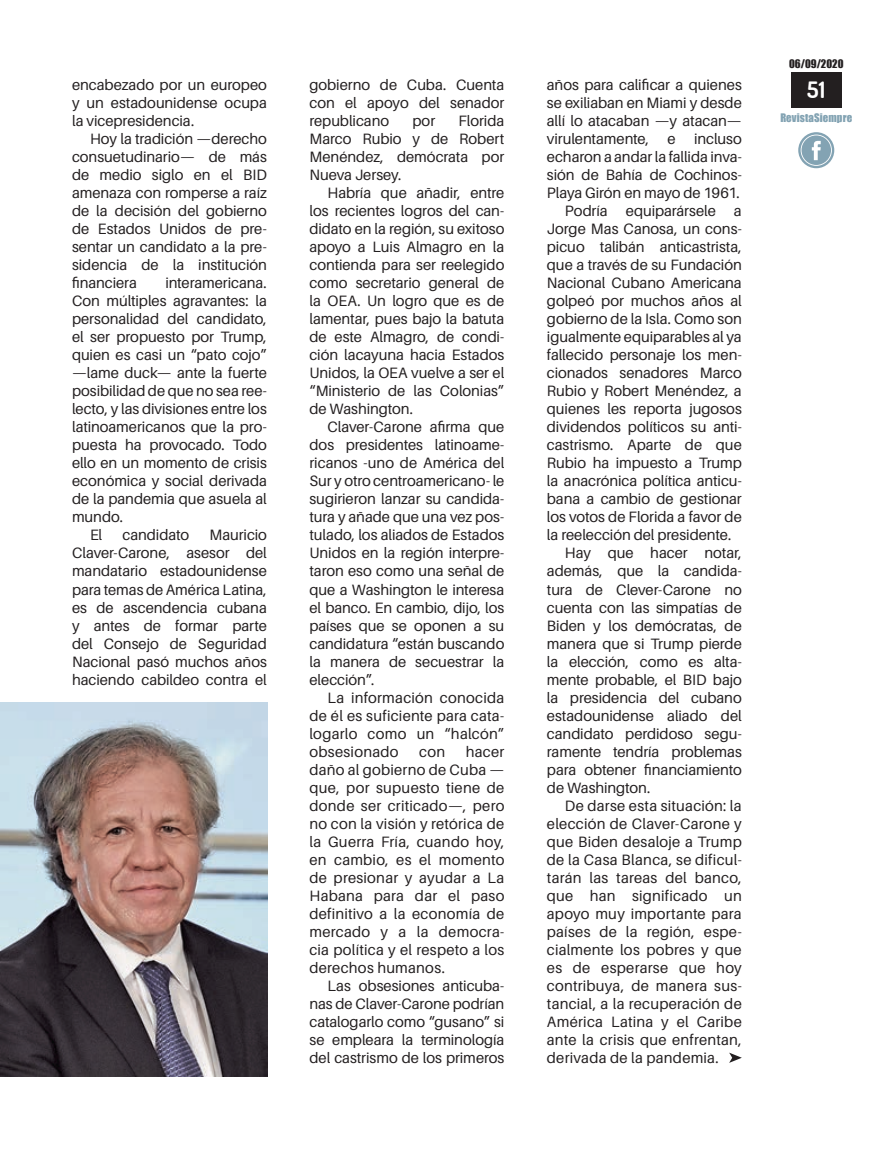
<style>
.page{position:relative;width:893px;height:1149px;background:#fff}
.page>*{position:absolute;margin:0;border:0;box-sizing:border-box;transform-origin:0 0}
.t1{font:700 22.5px "Dosis";color:#fff}
.t2{font:15px/18px "Aileron";color:#231f20;text-align:justify}
.t3{font:15px "Aileron";letter-spacing:.02em;color:#231f20}
.t4{font:10.8px "Impact";letter-spacing:.01em;color:#83a3b3}
.t5{font:10.8px "Impact";color:#231f20}
</style>
<div class="page">
<div style="left:791px;top:72px;width:51px;height:36px;background:#231f20"></div>
<div style="left:798px;top:132px;width:36px;height:36px;border:2px solid #83a3b3;border-radius:50%"></div>
<div style="left:801px;top:135px;width:30px;height:30px;background:#83a3b3;border-radius:50%"></div>
<svg style="left:812px;top:141px;width:9px;height:19px"></svg>
<svg style="left:729px;top:1052px;width:13px;height:10px"></svg>
<img style="left:0;top:702px;width:267px;height:374px">
<p class="t2" style="left:72px;top:76px;width:196px">encabezado por un europeo y un estadounidense ocupa la vicepresidencia.</p>
<p class="t2" style="left:72px;top:130px;width:196px;text-indent:18px">Hoy la tradición —derecho consuetudinario— de más de medio siglo en el BID amenaza con romperse a raíz de la decisión del gobierno de Estados Unidos de pre&shy;sentar un candidato a la pre&shy;sidencia de la institución financiera</p>
<p class="t2" style="left:165px;top:274px;width:103px">interamericana.</p>
<p class="t2" style="left:72px;top:292px;width:196px">Con múltiples agravantes: la</p>
<p class="t2" style="left:72px;top:310px;width:196px">personalidad del candidato,</p>
<p class="t2" style="left:72px;top:328px;width:196px">el ser propuesto por Trump,</p>
<p class="t2" style="left:72px;top:346px;width:196px">quien es casi un “pato cojo”</p>
<p class="t2" style="left:72px;top:364px;width:196px">—lame duck— ante la fuerte</p>
<p class="t2" style="left:72px;top:382px;width:196px">posibilidad de que no sea ree-</p>
<p class="t2" style="left:72px;top:400px;width:196px">lecto, y las divisiones entre los</p>
<p class="t2" style="left:72px;top:418px;width:196px">latinoamericanos que la pro-</p>
<p class="t2" style="left:72px;top:436px;width:196px">puesta ha provocado. Todo</p>
<p class="t2" style="left:72px;top:454px;width:196px">ello en un momento de crisis</p>
<p class="t2" style="left:72px;top:472px;width:196px">económica y social derivada</p>
<p class="t2" style="left:72px;top:490px;width:196px">de la pandemia que asuela al</p>
<p class="t2" style="left:72px;top:508px;width:53px">mundo.</p>
<p class="t2" style="left:90px;top:526px;width:14px">El</p>
<p class="t2" style="left:123px;top:526px;width:68px">candidato</p>
<p class="t2" style="left:72px;top:526px;width:196px;text-indent:137px">Mauricio Claver-Carone, asesor del mandatario estadounidense para temas de América Latina, es de ascendencia cubana y antes de formar parte del Consejo de Seguridad Nacional pasó muchos años haciendo cabildeo contra el</p>
<p class="t2" style="left:309px;top:76px;width:196px">gobierno de Cuba. Cuenta con el apoyo del senador republicano</p>
<p class="t2" style="left:309px;top:112px;width:196px;text-indent:149px">Florida Marco Rubio y de Robert Menéndez, demócrata por Nueva Jersey.</p>
<p class="t2" style="left:309px;top:184px;width:196px;text-indent:18px">Habría que añadir, entre los recientes logros del can&shy;didato en la región, su exitoso apoyo a Luis Almagro en la contienda para ser reelegido como secretario general de la OEA. Un logro que es de lamentar, pues bajo la batuta de este Almagro, de condi&shy;ción lacayuna hacia Estados Unidos, la OEA vuelve a ser el “Ministerio de las Colonias” de Washington.</p>
<p class="t2" style="left:309px;top:418px;width:196px;text-indent:18px">Claver-Carone afirma que dos presidentes latinoame&shy;ricanos -uno de América del Sur y otro centroamericano- le sugirieron lanzar su candida&shy;tura y añade que una vez pos&shy;tulado, los aliados de Estados Unidos en la región interpre&shy;taron eso como una señal de que a Washington le interesa el banco. En cambio, dijo, los países que se oponen a su candidatura “están buscando la manera de secuestrar la elección”.</p>
<p class="t2" style="left:309px;top:688px;width:196px;text-indent:18px">La información conocida de él es suficiente para cata&shy;logarlo como un “halcón” obsesionado</p>
<p class="t2" style="left:412px;top:112px;width:24px">por</p>
<p class="t2" style="left:309px;top:742px;width:196px;text-indent:156px">hacer daño al gobierno de Cuba — que, por supuesto tiene de donde ser criticado—, pero no con la visión y retórica de la Guerra Fría, cuando hoy, en cambio, es el momento de presionar y ayudar a La Habana para dar el paso definitivo a la economía de mercado y a la democra&shy;cia política y el respeto a los derechos humanos.</p>
<p class="t2" style="left:309px;top:976px;width:196px;text-indent:18px">Las obsesiones anticuba&shy;nas de Claver-Carone podrían catalogarlo como “gusano” si se empleara la terminología del castrismo de los primeros</p>
<p class="t2" style="left:419px;top:742px;width:28px">con</p>
<p class="t2" style="left:547px;top:76px;width:196px">años para calificar a quienes</p>
<p class="t2" style="left:547px;top:94px;width:196px">se exiliaban en Miami y desde</p>
<p class="t2" style="left:547px;top:112px;width:196px">allí lo atacaban —y atacan—</p>
<p class="t2" style="left:547px;top:130px;width:196px">virulentamente, e incluso</p>
<p class="t2" style="left:547px;top:148px;width:196px">echaron a andar la fallida inva-</p>
<p class="t2" style="left:547px;top:166px;width:196px">sión de Bahía de Cochinos-</p>
<p class="t2" style="left:547px;top:184px;width:194px">Playa Girón en mayo de 1961.</p>
<p class="t2" style="left:565px;top:202px;width:178px">Podría equiparársele a</p>
<p class="t2" style="left:547px;top:220px;width:196px">Jorge Mas Canosa, un cons-</p>
<p class="t2" style="left:547px;top:238px;width:196px">picuo talibán anticastrista,</p>
<p class="t2" style="left:547px;top:256px;width:196px">que a través de su Fundación</p>
<p class="t2" style="left:547px;top:274px;width:196px">Nacional Cubano Americana</p>
<p class="t2" style="left:547px;top:292px;width:196px">golpeó por muchos años al</p>
<p class="t2" style="left:547px;top:310px;width:196px">gobierno de la Isla. Como son</p>
<p class="t2" style="left:547px;top:328px;width:196px">igualmente equiparables al ya</p>
<p class="t2" style="left:547px;top:346px;width:196px">fallecido personaje los men-</p>
<p class="t2" style="left:547px;top:364px;width:196px">cionados senadores Marco</p>
<p class="t2" style="left:547px;top:382px;width:196px">Rubio y Robert Menéndez, a</p>
<p class="t2" style="left:547px;top:400px;width:196px">quienes les reporta jugosos</p>
<p class="t2" style="left:547px;top:418px;width:196px">dividendos políticos su anti-</p>
<p class="t2" style="left:547px;top:436px;width:196px">castrismo. Aparte de que</p>
<p class="t2" style="left:547px;top:454px;width:196px">Rubio ha impuesto a Trump</p>
<p class="t2" style="left:547px;top:472px;width:196px">la anacrónica política anticu-</p>
<p class="t2" style="left:547px;top:490px;width:196px">bana a cambio de gestionar</p>
<p class="t2" style="left:547px;top:508px;width:196px">los votos de Florida a favor de</p>
<p class="t2" style="left:547px;top:526px;width:186px">la reelección del presidente.</p>
<p class="t2" style="left:565px;top:544px;width:178px">Hay que hacer notar,</p>
<p class="t2" style="left:547px;top:562px;width:196px">además, que la candida-</p>
<p class="t2" style="left:547px;top:580px;width:196px">tura de Clever-Carone no</p>
<p class="t2" style="left:547px;top:598px;width:196px">cuenta con las simpatías de</p>
<p class="t2" style="left:547px;top:616px;width:196px">Biden y los demócratas, de</p>
<p class="t2" style="left:547px;top:634px;width:196px">manera que si Trump pierde</p>
<p class="t2" style="left:547px;top:652px;width:196px">la elección, como es alta-</p>
<p class="t2" style="left:547px;top:670px;width:196px">mente probable, el BID bajo</p>
<p class="t2" style="left:547px;top:688px;width:196px">la presidencia del cubano</p>
<p class="t2" style="left:547px;top:706px;width:196px">estadounidense aliado del</p>
<p class="t2" style="left:547px;top:724px;width:196px">candidato perdidoso segu-</p>
<p class="t2" style="left:547px;top:742px;width:196px">ramente tendría problemas</p>
<p class="t2" style="left:547px;top:760px;width:196px">para obtener financiamiento</p>
<p class="t2" style="left:547px;top:778px;width:105px">de Washington.</p>
<p class="t2" style="left:565px;top:796px;width:178px">De darse esta situación: la</p>
<p class="t3" style="left:547px;top:815px;width:196px">elección de Claver-Carone y</p>
<p class="t2" style="left:547px;top:832px;width:196px">que Biden desaloje a Trump</p>
<p class="t3" style="left:547px;top:851px;width:196px">de la Casa Blanca, se dificul-</p>
<p class="t2" style="left:547px;top:868px;width:196px">tarán las tareas del banco,</p>
<p class="t2" style="left:547px;top:886px;width:196px">que han significado un</p>
<p class="t2" style="left:547px;top:904px;width:196px">apoyo muy importante para</p>
<p class="t3" style="left:547px;top:923px;width:196px">países de la región, espe-</p>
<p class="t2" style="left:547px;top:940px;width:196px">cialmente los pobres y que</p>
<p class="t3" style="left:547px;top:959px;width:196px">es de esperarse que hoy</p>
<p class="t2" style="left:547px;top:976px;width:196px">contribuya, de manera sus-</p>
<p class="t2" style="left:547px;top:994px;width:196px">tancial, a la recuperación de</p>
<p class="t2" style="left:547px;top:1012px;width:196px">América Latina y el Caribe</p>
<p class="t2" style="left:547px;top:1030px;width:196px">ante la crisis que enfrentan,</p>
<p class="t2" style="left:547px;top:1048px;width:173px">derivada de la pandemia.</p>
<p class="t5" style="left:789px;top:56px;width:56px">06/09/2020</p>
<h1 class="t1" style="left:807px;top:76px;width:19px">51</h1>
<p class="t4" style="left:780px;top:109px;width:73px">RevistaSiempre</p>
</div>
